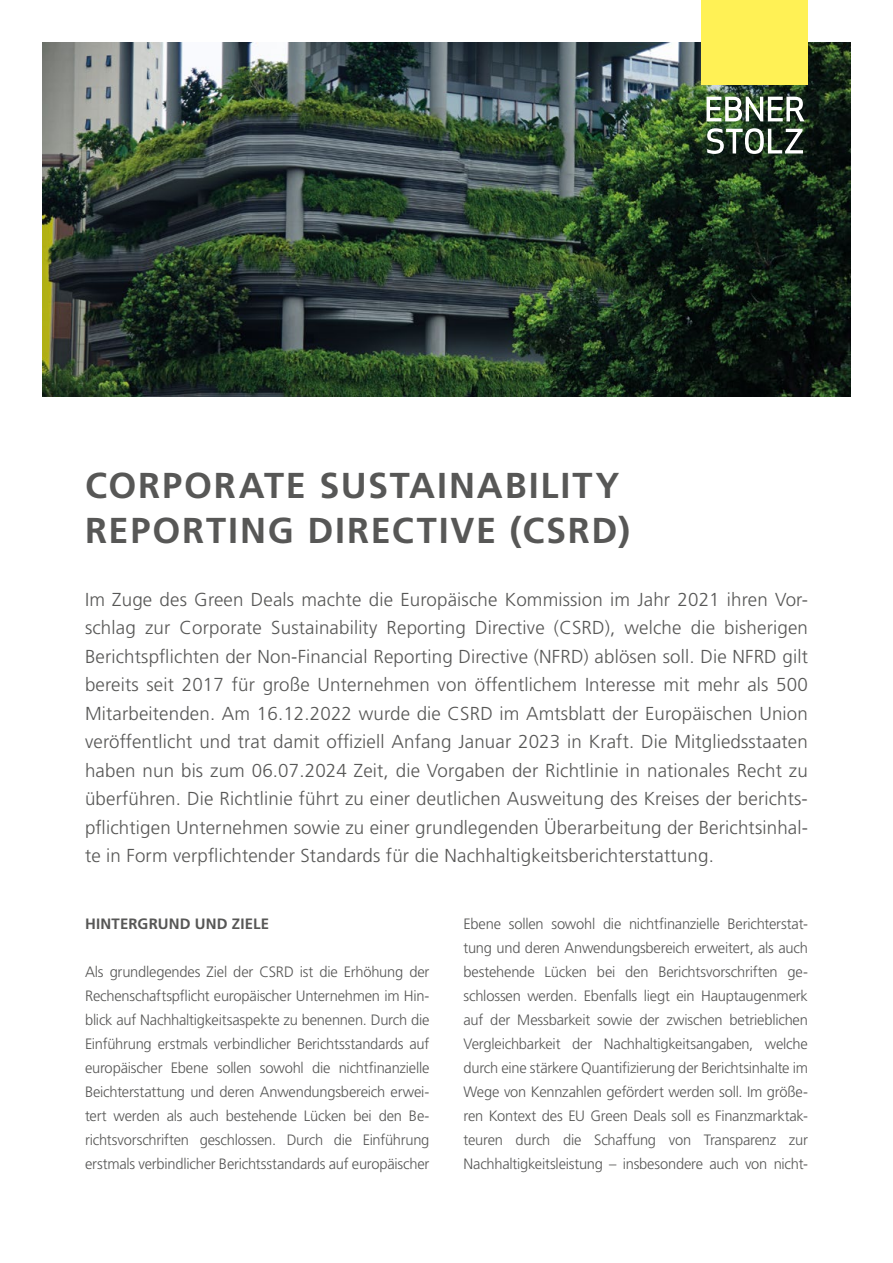
<style>
.page{position:relative;width:893px;height:1263px;background:#fff}
.page>*{position:absolute;margin:0;border:0;box-sizing:border-box;transform-origin:0 0}
.t1{font:700 36px/45px "Frutiger LT Std";letter-spacing:.05em;color:#575756}
.t2{font:300 18.75px/28.5px "Frutiger LT Std";letter-spacing:.01em;color:#575756;text-align:justify}
.t3{font:300 15px/24px "Frutiger LT Std";letter-spacing:-.015em;color:#575756;text-align:justify}
.t4{font:700 15px "Frutiger LT Std";letter-spacing:.01em;color:#575756}
</style>
<div class="page">
<img style="left:43px;top:43px;width:807px;height:353px">
<svg style="left:706px;top:97px;width:98px;height:24px"></svg>
<svg style="left:707px;top:128px;width:96px;height:26px"></svg>
<div style="left:702px;top:0;width:106px;height:85px;background:#fff155"></div>
<h1 class="t1" style="left:85px;top:463px;width:547px">CORPORATE SUSTAINABILITY<br>REPORTING DIRECTIVE (CSRD)</h1>
<p class="t2" style="left:85px;top:585px;width:724px">Im Zuge des Green Deals machte die Europäische Kommission im Jahr 2021 ihren Vor&shy;schlag zur Corporate Sustainability Reporting Directive (CSRD), welche die bisherigen Berichtspflichten der Non-Financial Reporting Directive (NFRD) ablösen soll. Die NFRD gilt bereits seit 2017 für große Unternehmen von öffentlichem Interesse mit mehr als 500<br>Mitarbeitenden. Am 16.12.2022 wurde die CSRD im Amtsblatt der Europäischen Union veröffentlicht und trat damit offiziell Anfang Januar 2023 in Kraft. Die Mitgliedsstaaten haben nun bis zum 06.07.2024 Zeit, die Vorgaben der Richtlinie in nationales Recht zu überführen. Die Richtlinie führt zu einer deutlichen Ausweitung des Kreises der berichts&shy;pflichtigen Unternehmen sowie zu einer grundlegenden Überarbeitung der Berichtsinhal&shy;te in Form verpflichtender Standards für die Nachhaltigkeitsberichterstattung.</p>
<p class="t4" style="left:85px;top:915px;width:186px">HINTERGRUND UND ZIELE</p>
<p class="t3" style="left:85px;top:960px;width:346px">Als grundlegendes Ziel der CSRD ist die Erhöhung der Rechenschaftspflicht europäischer Unternehmen im Hin&shy;blick auf Nachhaltigkeitsaspekte zu benennen. Durch die Einführung erstmals verbindlicher Berichtsstandards auf europäischer Ebene sollen sowohl die nichtfinanzielle Beichterstattung und deren Anwendungsbereich erwei&shy;tert werden als auch bestehende Lücken bei den Be&shy;richtsvorschriften geschlossen. Durch die Einführung erstmals verbindlicher Berichtsstandards auf europäischer</p>
<p class="t3" style="left:463px;top:912px;width:346px">Ebene sollen sowohl die nichtfinanzielle Berichterstat&shy;tung und deren Anwendungsbereich erweitert, als auch bestehende Lücken bei den Berichtsvorschriften ge&shy;schlossen werden. Ebenfalls liegt ein Hauptaugenmerk auf der Messbarkeit sowie der zwischen betrieblichen Vergleichbarkeit der Nachhaltigkeitsangaben, welche durch eine stärkere Quantifizierung der Berichtsinhalte im Wege von Kennzahlen gefördert werden soll. Im größe&shy;ren Kontext des EU Green Deals soll es Finanzmarktak&shy;teuren durch die Schaffung von Transparenz zur Nachhaltigkeitsleistung – insbesondere auch von nicht-</p>
</div>
